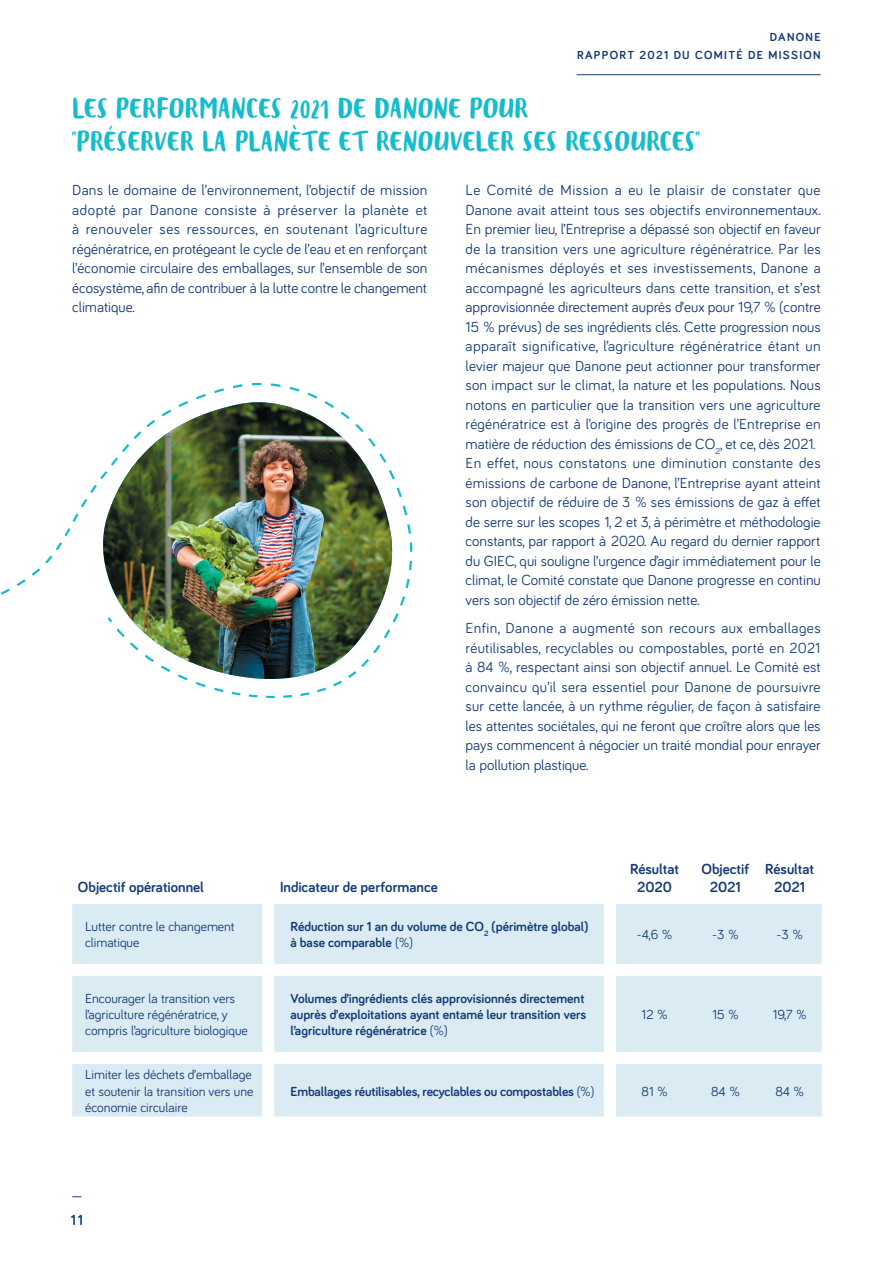
<style>
.page{position:relative;width:893px;height:1263px;background:#fff}
.page>*{position:absolute;margin:0;border:0;box-sizing:border-box;transform-origin:0 0}
.t1{font:22.5px/33px "Blog Script";color:#14bccc}
.t2{font:15px/19.5px "Bariol";letter-spacing:.01em;color:#163b77;text-align:justify}
.t3{font:700 15px/18px "Bariol";color:#163b77;text-align:center}
.t4{font:700 13.5px/16.2px "Bariol";color:#163b77}
.t5{font:13.5px/16.2px "Bariol";color:#163b77}
.t6{font:700 12px/18px "Bariol";letter-spacing:.11em;color:#163b77;text-align:right}
.s1{font-weight:400}
</style>
<div class="page">
<hr style="left:577px;top:74px;width:244px;height:1px;background:#163b77">
<svg style="left:72px;top:904px;width:750px;height:212px;background:#e0edf4"></svg>
<img style="left:0;top:383px;width:412px;height:316px">
<p class="t6" style="left:577px;top:27px;width:245px">DANONE<br>RAPPORT 2021 DU COMITÉ DE MISSION</p>
<h1 class="t1" style="left:72px;top:93px;width:629px">LES PERFORMANCES 2021 DE DANONE POUR<br>“PRÉSERVER LA PLANÈTE ET RENOUVELER SES RESSOURCES“</h1>
<p class="t2" style="left:72px;top:180px;width:357px">Dans le domaine de l’environnement, l’objectif de mission adopté par Danone consiste à préserver la planète et à renouveler ses ressources, en soutenant l’agriculture régénératrice, en protégeant le cycle de l’eau et en renforçant l’économie circulaire des emballages, sur l’ensemble de son écosystème, afin de contribuer à la lutte contre le changement climatique.</p>
<p class="t2" style="left:466px;top:180px;width:357px;text-align:left">Le Comité de Mission a eu le plaisir de constater que Danone avait atteint tous ses objectifs environnementaux.<br>En premier lieu, l’Entreprise a dépassé son objectif en faveur de la transition vers une agriculture régénératrice. Par les mécanismes déployés et ses investissements, Danone a accompagné les agriculteurs dans cette transition, et s’est approvisionnée directement auprès d’eux pour 19,7 % (contre 15 % prévus) de ses ingrédients clés. Cette progression nous apparaît significative, l’agriculture régénératrice étant un levier majeur que Danone peut actionner pour transformer son impact sur le climat, la nature et les populations. Nous notons en particulier que la transition vers une agriculture régénératrice est à l’origine des progrès de l’Entreprise en matière de réduction des émissions de CO<sub>2</sub>, et ce, dès 2021.<br>En effet, nous constatons une diminution constante des émissions de carbone de Danone, l’Entreprise ayant atteint son objectif de réduire de 3 % ses émissions de gaz à effet de serre sur les scopes 1, 2 et 3, à périmètre et méthodologie constants, par rapport à 2020. Au regard du dernier rapport du GIEC, qui souligne l’urgence d’agir immédiatement pour le climat, le Comité constate que Danone progresse en continu vers son objectif de zéro émission nette.</p>
<p class="t2" style="left:466px;top:618px;width:357px">Enfin, Danone a augmenté son recours aux emballages réutilisables, recyclables ou compostables, porté en 2021 à 84 %, respectant ainsi son objectif annuel. Le Comité est convaincu qu’il sera essentiel pour Danone de poursuivre sur cette lancée, à un rythme régulier, de façon à satisfaire les attentes sociétales, qui ne feront que croître alors que les pays commencent à négocier un traité mondial pour enrayer la pollution plastique.</p>
<p class="t3" style="left:78px;top:877px;width:127px">Objectif opérationnel</p>
<p class="t3" style="left:280px;top:877px;width:159px">Indicateur de performance</p>
<p class="t3" style="left:630px;top:859px;width:51px">Résultat<br>2020</p>
<p class="t3" style="left:701px;top:859px;width:49px">Objectif<br>2021</p>
<p class="t3" style="left:765px;top:859px;width:51px">Résultat<br>2021</p>
<p class="t5" style="left:85px;top:918px;width:151px">Lutter contre le changement climatique</p>
<p class="t4" style="left:290px;top:918px;width:299px">Réduction sur 1 an du volume de CO<sub>2</sub> (périmètre global) à base comparable <span class="s1">(%)</span></p>
<p class="t5" style="left:637px;top:926px;width:37px">-4,6 %</p>
<p class="t5" style="left:712px;top:926px;width:28px">-3 %</p>
<p class="t5" style="left:777px;top:926px;width:28px">-3 %</p>
<p class="t5" style="left:85px;top:990px;width:164px">Encourager la transition vers l’agriculture régénératrice, y compris l’agriculture biologique</p>
<p class="t4" style="left:290px;top:990px;width:297px">Volumes d’ingrédients clés approvisionnés directement auprès d’exploitations ayant entamé leur transition vers l’agriculture régénératrice <span class="s1">(%)</span></p>
<p class="t5" style="left:642px;top:1006px;width:27px">12 %</p>
<p class="t5" style="left:712px;top:1006px;width:28px">15 %</p>
<p class="t5" style="left:773px;top:1006px;width:36px">19,7 %</p>
<p class="t5" style="left:85px;top:1066px;width:170px">Limiter les déchets d’emballage et soutenir la transition vers une économie circulaire</p>
<p class="t4" style="left:290px;top:1082px;width:306px">Emballages réutilisables, recyclables ou compostables <span class="s1">(%)</span></p>
<p class="t5" style="left:641px;top:1082px;width:28px">81 %</p>
<p class="t5" style="left:711px;top:1082px;width:30px">84 %</p>
<p class="t5" style="left:775px;top:1082px;width:30px">84 %</p>
<p class="t3" style="left:71px;top:1210px;width:14px">11</p>
</div>
